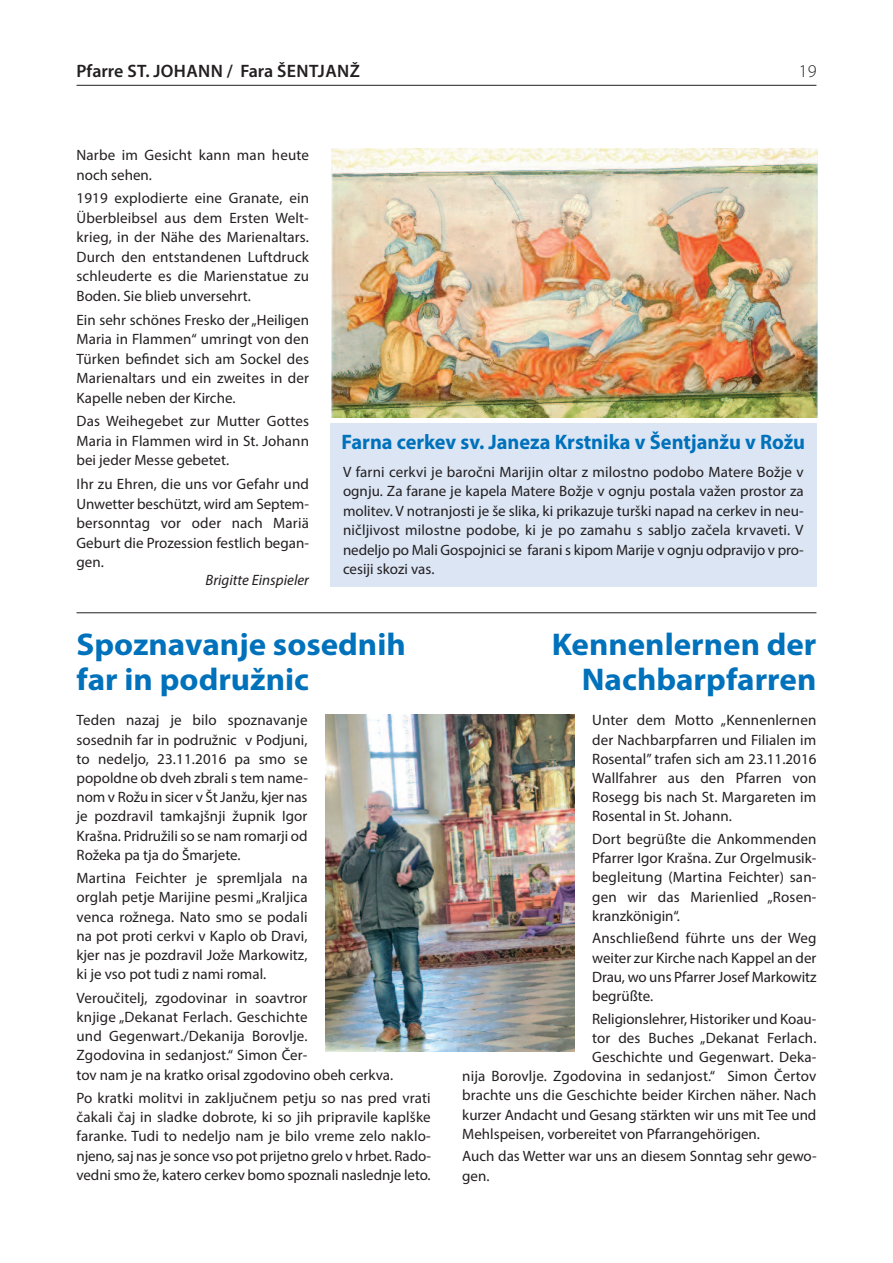
<style>
.page{position:relative;width:893px;height:1263px;background:#fff}
.page>*{position:absolute;margin:0;border:0;box-sizing:border-box;transform-origin:0 0}
.t1{font:700 31.5px/34.5px "Myriad Pro";color:#0071bb;scale:1.05 1}
.t2{font:700 21px "Myriad Pro";color:#0071bb}
.t3{font:600 18px "Myriad Pro";letter-spacing:.02em;color:#231f20}
.t4{font:300 18px "Myriad Pro";color:#231f20}
.t5{font:15px/19.2px "Myriad Pro";color:#231f20;text-align:justify}
.t6{font:italic 15px "Myriad Pro";color:#231f20}
</style>
<div class="page">
<hr style="left:77px;top:85px;width:739px;height:1px;background:#231f20">
<div style="left:330px;top:424px;width:486px;height:163px;background:#dbe5f4"></div>
<img style="left:326px;top:714px;width:248px;height:337px">
<hr style="left:77px;top:612px;width:739px;height:1px;background:#231f20">
<img style="left:331px;top:149px;width:486px;height:268px">
<p class="t3" style="left:77px;top:64px;width:285px">Pfarre St. JOHANN / Fara ŠENtJANŽ</p>
<p class="t4" style="left:799px;top:64px;width:19px">19</p>
<p class="t5" style="left:77px;top:146px;width:234px">Narbe im Gesicht kann man heute noch sehen.</p>
<p class="t5" style="left:77px;top:190px;width:234px">1919 explodierte eine Granate, ein Überbleibsel aus dem Ersten Welt&shy;krieg, in der Nähe des Marienaltars.<br>Durch den entstandenen Luftdruck schleuderte es die Marienstatue zu Boden. Sie blieb unversehrt.</p>
<p class="t5" style="left:77px;top:311px;width:234px">Ein sehr schönes Fresko der„Heiligen Maria in Flammen“ umringt von den Türken befindet sich am Sockel des Marienaltars und ein zweites in der Kapelle neben der Kirche.</p>
<p class="t5" style="left:77px;top:413px;width:234px">Das Weihegebet zur Mutter Gottes Maria in Flammen wird in St. Johann bei jeder Messe gebetet.</p>
<p class="t5" style="left:77px;top:475px;width:234px">Ihr zu Ehren, die uns vor Gefahr und Unwetter beschützt, wird am Septem&shy;bersonntag vor oder nach Mariä Geburt die Prozession festlich began&shy;gen.</p>
<p class="t6" style="left:206px;top:574px;width:105px">Brigitte Einspieler</p>
<h2 class="t2" style="left:342px;top:434px;width:465px">Farna cerkev sv. Janeza Krstnika v Šentjanžu v rožu</h2>
<p class="t5" style="left:343px;top:463px;width:462px">V farni cerkvi je baročni Marijin oltar z milostno podobo Matere Božje v ognju. Za farane je kapela Matere Božje v ognju postala važen prostor za molitev. V notranjosti je še slika, ki prikazuje turški napad na cerkev in neu&shy;ničljivost milostne podobe, ki je po zamahu s sabljo začela krvaveti. V nedeljo po Mali Gospojnici se farani s kipom Marije v ognju odpravijo v pro&shy;cesiji skozi vas.</p>
<h1 class="t1" style="left:77px;top:630px;width:315px">Spoznavanje sosednih far in podružnic</h1>
<p class="t5" style="left:77px;top:712px;width:233px">Teden nazaj je bilo spoznavanje sosednih far in podružnic v Podjuni, to nedeljo, 23.11.2016 pa smo se popoldne ob dveh zbrali s tem name&shy;nom v Rožu in sicer v Št Janžu, kjer nas je pozdravil tamkajšnji župnik Igor Krašna. Pridružili so se nam romarji od Rožeka pa tja do Šmarjete.</p>
<p class="t5" style="left:77px;top:870px;width:233px">Martina Feichter je spremljala na orglah petje Marijine pesmi„Kraljica venca rožnega. Nato smo se podali na pot proti cerkvi v Kaplo ob Dravi, kjer nas je pozdravil Jože Markowitz, ki je vso pot tudi z nami romal.</p>
<p class="t5" style="left:77px;top:989px;width:318px;text-align:left">Veroučitelj, zgodovinar in soavtror<br>knjige „Dekanat Ferlach. Geschichte<br>und Gegenwart./Dekanija Borovlje.<br>Zgodovina in sedanjost.“ Simon Čer-<br>tov nam je na kratko orisal zgodovino obeh cerkva.</p>
<p class="t5" style="left:77px;top:1089px;width:356px">Po kratki molitvi in zaključnem petju so nas pred vrati čakali čaj in sladke dobrote, ki so jih pripravile kaplške faranke. Tudi to nedeljo nam je bilo vreme zelo naklo&shy;njeno, saj nas je sonce vso pot prijetno grelo v hrbet. Rado&shy;vedni smo že, katero cerkev bomo spoznali naslednje leto.</p>
<h1 class="t1" style="left:552px;top:630px;width:254px;text-align:right">Kennenlernen der nachbarpfarren</h1>
<p class="t5" style="left:592px;top:712px;width:226px">Unter dem Motto „Kennenlernen der Nachbarpfarren und Filialen im Rosental” trafen sich am 23.11.2016<br>Wallfahrer aus den Pfarren von Rosegg bis nach St. Margareten im Rosental in St. Johann.</p>
<p class="t5" style="left:592px;top:830px;width:226px">Dort begrüßte die Ankommenden Pfarrer Igor Krašna. Zur Orgelmusik&shy;begleitung (Martina Feichter) san&shy;gen wir das Marienlied „Rosen&shy;kranzkönigin“.</p>
<p class="t5" style="left:592px;top:930px;width:226px">Anschließend führte uns der Weg weiter zur Kirche nach Kappel an der Drau, wo uns Pfarrer Josef Markowitz begrüßte.</p>
<p class="t5" style="left:592px;top:1010px;width:226px">Religionslehrer, Historiker und Koau-</p>
<p class="t5" style="left:592px;top:1029px;width:226px">tor des Buches „Dekanat Ferlach.</p>
<p class="t5" style="left:592px;top:1048px;width:226px">Geschichte und Gegenwart. Deka-</p>
<p class="t5" style="left:462px;top:1068px;width:356px">nija Borovlje. Zgodovina in sedanjost.“ Simon Čertov</p>
<p class="t5" style="left:462px;top:1087px;width:356px">brachte uns die Geschichte beider Kirchen näher. Nach</p>
<p class="t5" style="left:462px;top:1106px;width:356px">kurzer Andacht und Gesang stärkten wir uns mit Tee und</p>
<p class="t5" style="left:462px;top:1125px;width:299px">Mehlspeisen, vorbereitet von Pfarrangehörigen.</p>
<p class="t5" style="left:462px;top:1148px;width:356px">Auch das Wetter war uns an diesem Sonntag sehr gewo&shy;gen.</p>
</div>
